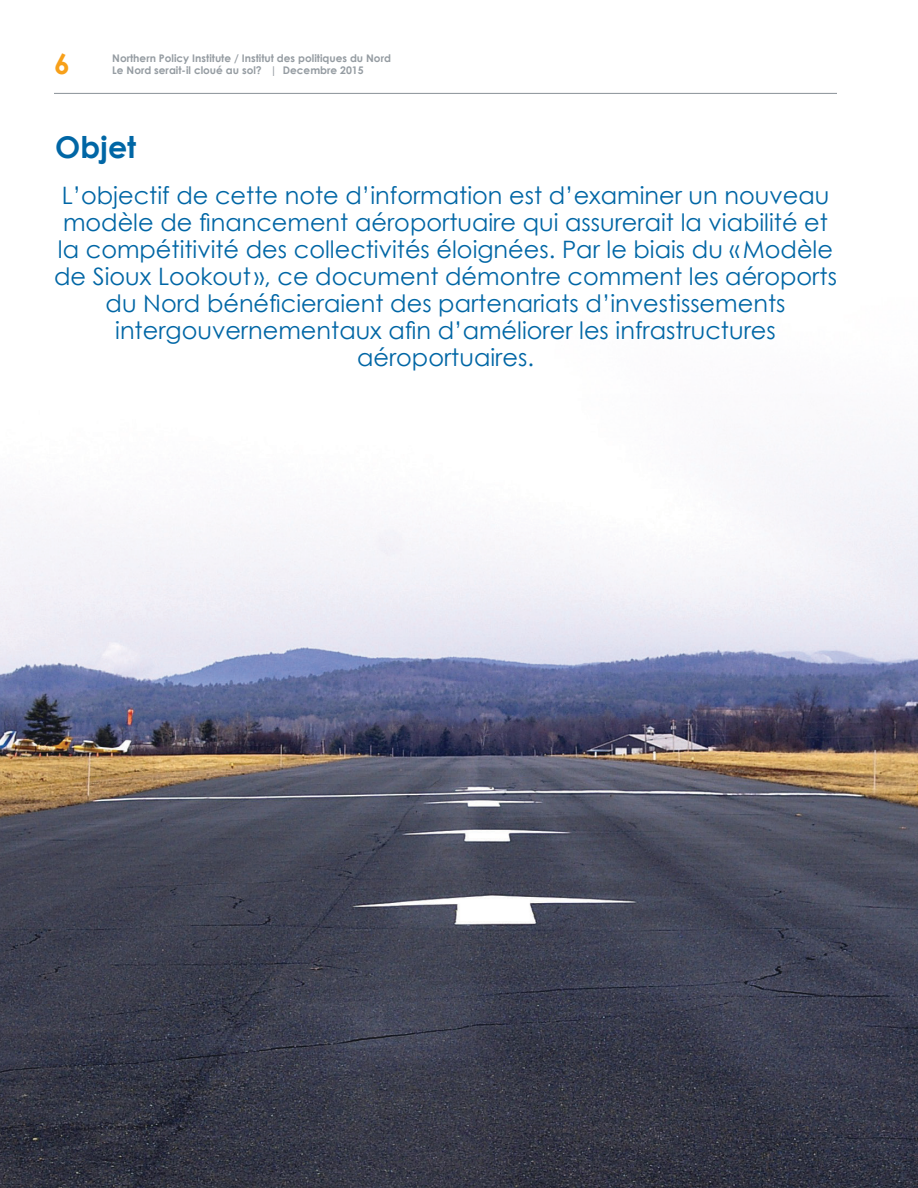
<style>
.page{position:relative;width:918px;height:1188px;background:#fff}
.page>*{position:absolute;margin:0;border:0;box-sizing:border-box;transform-origin:0 0}
.Heading{font:700 30px "Century Gothic";color:#0066a5}
.Main{font:700 28.2px "Century Gothic";color:#f7a01a}
.Pull_quote{font:24px/27px "Century Gothic";color:#0066a5;text-align:center}
.t1{font:700 10.5px/12.6px "Century Gothic";color:#959ca2}
</style>
<div class="page">
<hr style="left:54px;top:93px;width:783px;height:1px;background:#959ca2">
<img style="left:0;top:444px;width:918px;height:744px">
<p class="Main" style="left:54px;top:43px;width:17px">6</p>
<p class="t1" style="left:112px;top:51px;width:280px">Northern Policy Institute / Institut des politiques du Nord<br>Le Nord serait-il cloué au sol? | Decembre 2015</p>
<p class="Heading" style="left:55px;top:124px;width:83px">Objet</p>
<p class="Pull_quote" style="left:54px;top:182px;width:784px">L’objectif de cette note d’information est d’examiner un nouveau modèle de financement aéroportuaire qui assurerait la viabilité et la compétitivité des collectivités éloignées. Par le biais du «Modèle de Sioux Lookout », ce document démontre comment les aéroports du Nord bénéficieraient des partenariats d’investissements intergouvernementaux afin d’améliorer les infrastructures aéroportuaires.</p>
</div>
